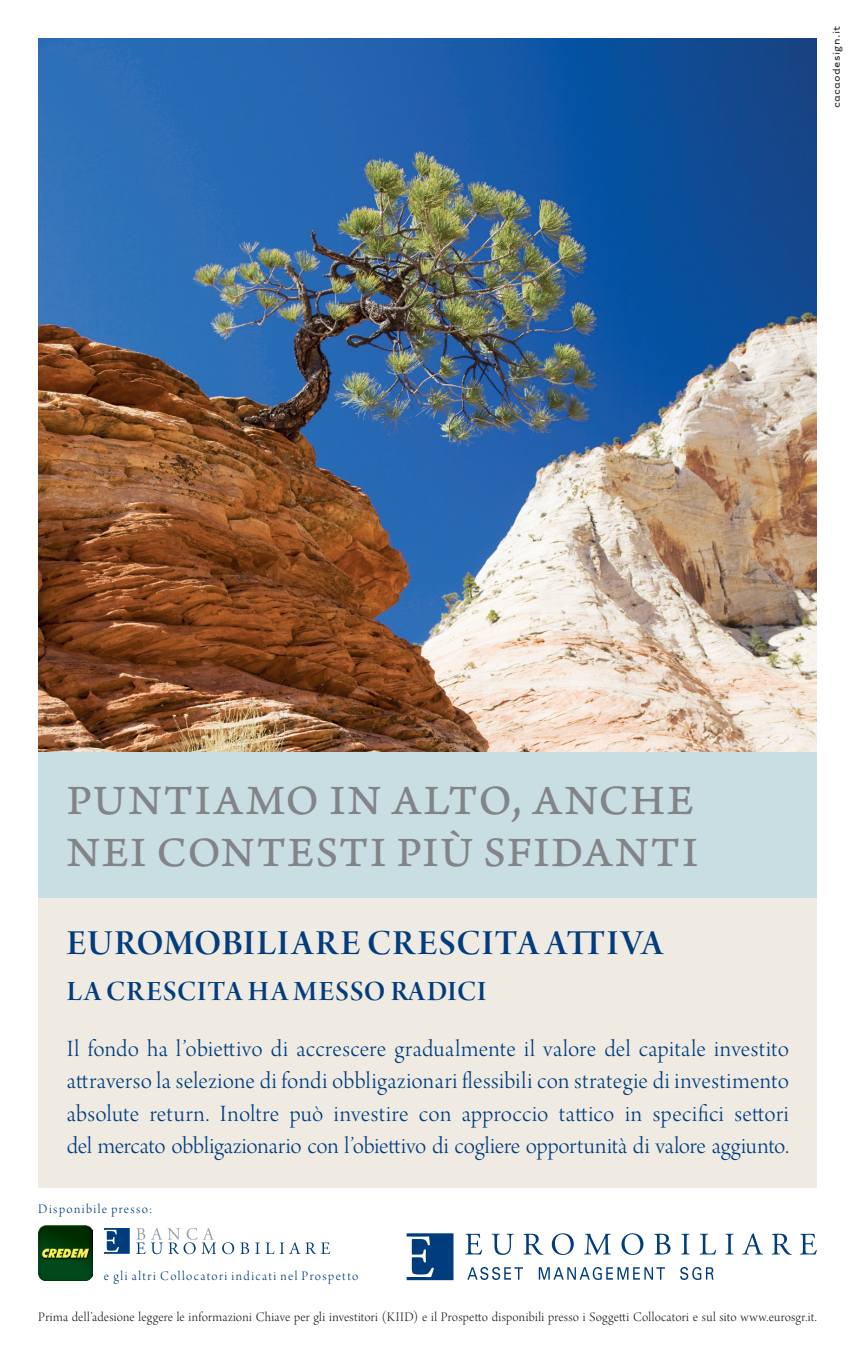
<style>
.page{position:relative;width:855px;height:1359px;background:#fff}
.page>*{position:absolute;margin:0;border:0;box-sizing:border-box;transform-origin:0 0}
.t1{font:43.65px/52.4px "Arno Pro Caption";letter-spacing:.04em;color:#828487}
.t2{font:37.57px "Arno Pro Smbd Display";letter-spacing:.03em;color:#013d7d}
.t3{font:29.7px "Arno Pro Smbd Display";letter-spacing:.045em;color:#013d7d}
.t4{font:24.75px/32.6px "Arno Pro Light Display";letter-spacing:-.005em;color:#013d7d;text-align:justify}
.t5{font:13.72px "Arno Pro Light Display";letter-spacing:.015em;color:#231f20}
.t6{font:13.72px "Arno Pro Light Display";letter-spacing:.1em;color:#013d7d}
.t7{font:11.25px "Tarzana Wide OT";letter-spacing:.025em;color:#231f20}
</style>
<div class="page">
<img style="left:38px;top:39px;width:778px;height:713px">
<div style="left:38px;top:752px;width:778px;height:146px;background:#c8dee3"></div>
<div style="left:38px;top:898px;width:778px;height:289px;background:#efebe3"></div>
<svg style="left:222px;top:1242px;width:12px;height:12px"></svg>
<svg style="left:240px;top:1242px;width:9px;height:12px"></svg>
<svg style="left:255px;top:1242px;width:19px;height:12px"></svg>
<svg style="left:280px;top:1242px;width:50px;height:12px"></svg>
<svg style="left:136px;top:1228px;width:80px;height:26px"></svg>
<svg style="left:104px;top:1228px;width:26px;height:25px"></svg>
<img style="left:38px;top:1225px;width:55px;height:55px">
<svg style="left:467px;top:1267px;width:56px;height:13px"></svg>
<svg style="left:539px;top:1267px;width:126px;height:12px"></svg>
<svg style="left:680px;top:1267px;width:33px;height:13px"></svg>
<svg style="left:406px;top:1233px;width:47px;height:47px"></svg>
<svg style="left:465px;top:1233px;width:17px;height:21px"></svg>
<svg style="left:491px;top:1233px;width:23px;height:22px"></svg>
<svg style="left:523px;top:1233px;width:19px;height:21px"></svg>
<svg style="left:552px;top:1233px;width:22px;height:22px"></svg>
<svg style="left:584px;top:1233px;width:27px;height:21px"></svg>
<svg style="left:621px;top:1233px;width:22px;height:22px"></svg>
<svg style="left:654px;top:1233px;width:16px;height:21px"></svg>
<svg style="left:681px;top:1233px;width:8px;height:21px"></svg>
<svg style="left:700px;top:1233px;width:16px;height:21px"></svg>
<svg style="left:725px;top:1233px;width:8px;height:21px"></svg>
<svg style="left:742px;top:1233px;width:21px;height:21px"></svg>
<svg style="left:772px;top:1233px;width:19px;height:21px"></svg>
<svg style="left:800px;top:1233px;width:17px;height:21px"></svg>
<p class="t7" style="left:829px;top:108px;width:84px;rotate:-90deg">cacaodesign.it</p>
<h1 class="t1" style="left:67px;top:776px;width:632px">PUNTIAMO IN ALTO, ANCHE<br>NEI CONTESTI PIÙ SFIDANTI</h1>
<h2 class="t2" style="left:67px;top:922px;width:597px">EUROMOBILIARE CRESCITA ATTIVA</h2>
<p class="t3" style="left:67px;top:975px;width:286px">LA CRESCITA HA MESSO</p>
<p class="t3" style="left:391px;top:975px;width:96px">RADICI</p>
<p class="t4" style="left:67px;top:1033px;width:723px">Il fondo ha l’obiettivo di accrescere gradualmente il valore del capitale investito attraverso la selezione di fondi obbligazionari flessibili con strategie di investimento absolute return. Inoltre può investire con approccio tattico in specifici settori del mercato obbligazionario con l’obiettivo di cogliere opportunità di valore aggiunto.</p>
<p class="t6" style="left:38px;top:1201px;width:115px">Disponibile presso:</p>
<p class="t6" style="left:104px;top:1268px;width:256px">e gli altri Collocatori indicati nel Prospetto</p>
<p class="t5" style="left:38px;top:1309px;width:780px">Prima dell’adesione leggere le informazioni Chiave per gli investitori (KIID) e il Prospetto disponibili presso i Soggetti Collocatori e sul sito www.eurosgr.it.</p>
</div>
